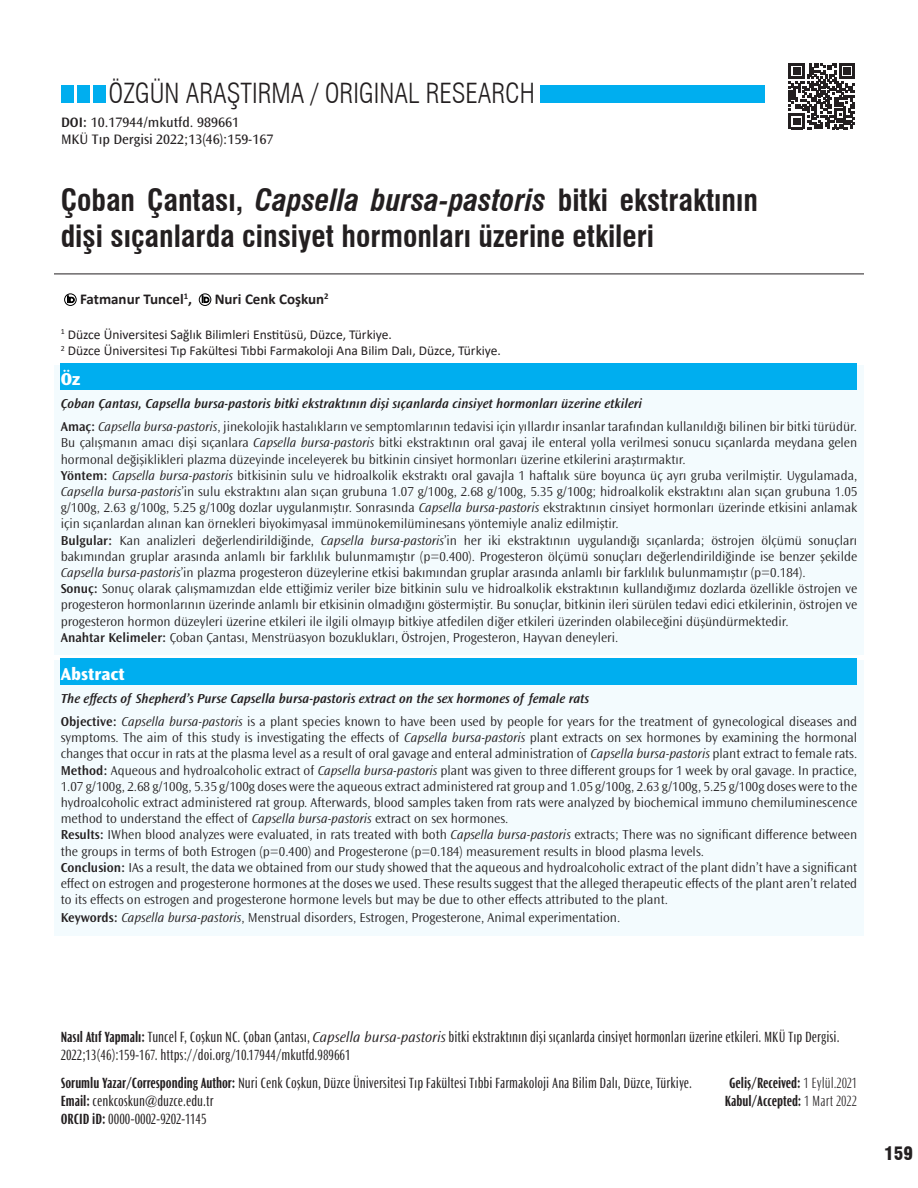
<style>
.page{position:relative;width:918px;height:1188px;background:#fff}
.page>*{position:absolute;margin:0;border:0;box-sizing:border-box;transform-origin:0 0}
.Makale_Ana_Başlık_TR{font:700 condensed 30px/36px "Swiss 721 BT";color:#231f20}
.t1{font:300 condensed 27px "Swiss 721 BT";color:#231f20}
.Abstract-EN{font:800 18px "Ocean Sans MT Pro";color:#fff}
.Sayfa_No{font:900 condensed 18px "Swiss 721 BT";color:#231f20}
.Öz-TR{font:800 18px "Ocean Sans MT Pro";color:#fff}
.Yazışma_Adresi{font:condensed 15px/18px "Ocean Sans MT Pro";color:#231f20}
.Geliş_Kabul_Tarihi{font:700 condensed 15px "Ocean Sans MT Pro";color:#231f20}
.Yazar_İsimleri-TR{font:700 15px "Calibri";color:#231f20}
.DOI_url{font:14.25px "Ocean Sans Std";color:#231f20}
.DOI{font:14.25px "Ocean Sans Std";color:#231f20}
.Özet_Metin_TR{font:300 13.5px/16.2px "Ocean Sans MT Pro";color:#231f20;text-align:justify}
.Özet_Metin-EN{font:300 13.5px/16.2px "Ocean Sans MT Pro";color:#231f20;text-align:justify}
.Yazarın_Kurumu-TR{font:13.5px "Calibri";color:#231f20}
.Özetin_Başlığı-TR{font:italic 600 13.5px "Ocean Sans MT Pro";color:#231f20}
.Özetin_Başlığı-EN{font:italic 600 13.5px "Ocean Sans MT Pro";color:#231f20}
.s1{font-weight:600}
.s2{font-style:italic}
.s3{font-weight:700}
.s4{font-weight:300;font-style:italic;font-stretch:normal}
.s5{font-weight:300}
</style>
<div class="page">
<div style="left:93px;top:85px;width:12px;height:18px;background:#00aeef"></div>
<div style="left:540px;top:86px;width:225px;height:17px;background:#00aeef"></div>
<div style="left:77px;top:85px;width:12px;height:18px;background:#00aeef"></div>
<div style="left:61px;top:85px;width:13px;height:18px;background:#00aeef"></div>
<svg style="left:789px;top:63px;width:66px;height:66px"></svg>
<hr style="left:54px;top:274px;width:810px;height:1px;background:#231f20">
<div style="left:64px;top:293px;width:13px;height:13px;border:1px solid #000;border-radius:50%"></div>
<svg style="left:67px;top:296px;width:7px;height:7px"></svg>
<div style="left:199px;top:293px;width:12px;height:13px;border:1px solid #000;border-radius:50%"></div>
<svg style="left:202px;top:296px;width:7px;height:7px"></svg>
<div style="left:54px;top:365px;width:810px;height:290px;background:#f3fbfe"></div>
<div style="left:61px;top:364px;width:796px;height:26px;background:#00aeef"></div>
<div style="left:54px;top:660px;width:810px;height:276px;background:#f3fbfe"></div>
<div style="left:61px;top:659px;width:796px;height:26px;background:#00aeef"></div>
<h2 class="t1" style="left:109px;top:77px;width:428px">ÖZGÜN ARAŞTIRMA / ORIGINAL RESEARCH</h2>
<p class="DOI" style="left:61px;top:114px;width:179px"><span class="s1">DOI:</span> 10.17944/mkutfd. 989661</p>
<p class="DOI_url" style="left:61px;top:131px;width:214px">MKÜ Tıp Dergisi 2022;13(46):159-167</p>
<p class="Makale_Ana_Başlık_TR" style="left:61px;top:182px;width:699px">Çoban Çantası, <span class="s2">Capsella bursa-pastoris</span> bitki ekstraktının dişi sıçanlarda cinsiyet hormonları üzerine etkileri</p>
<p class="Yazar_İsimleri-TR" style="left:80px;top:288px;width:113px">Fatmanur Tuncel<sup>1</sup>,</p>
<p class="Yazar_İsimleri-TR" style="left:215px;top:288px;width:116px">Nuri Cenk Coşkun<sup>2</sup></p>
<p class="Yazarın_Kurumu-TR" style="left:61px;top:325px;width:333px"><sup>1</sup> Düzce Üniversitesi Sağlık Bilimleri Enstitüsü, Düzce, Türkiye.</p>
<p class="Yazarın_Kurumu-TR" style="left:61px;top:341px;width:442px"><sup>2</sup> Düzce Üniversitesi Tıp Fakültesi Tıbbi Farmakoloji Ana Bilim Dalı, Düzce, Türkiye.</p>
<p class="Öz-TR" style="left:61px;top:368px;width:21px">Öz</p>
<p class="Özetin_Başlığı-TR" style="left:61px;top:396px;width:583px">Çoban Çantası, Capsella bursa-pastoris bitki ekstraktının dişi sıçanlarda cinsiyet hormonları üzerine etkileri</p>
<p class="Özet_Metin_TR" style="left:61px;top:419px;width:798px"><span class="s1">Amaç:</span> <span class="s2">Capsella bursa-pastoris</span>, jinekolojik hastalıkların ve semptomlarının tedavisi için yıllardır insanlar tarafından kullanıldığı bilinen bir bitki türüdür.<br>Bu çalışmanın amacı dişi sıçanlara <span class="s2">Capsella bursa-pastoris</span> bitki ekstraktının oral gavaj ile enteral yolla verilmesi sonucu sıçanlarda meydana gelen hormonal değişiklikleri plazma düzeyinde inceleyerek bu bitkinin cinsiyet hormonları üzerine etkilerini araştırmaktır.</p>
<p class="Özet_Metin_TR" style="left:61px;top:467px;width:798px"><span class="s1">Yöntem:</span> <span class="s2">Capsella bursa-pastoris</span> bitkisinin sulu ve hidroalkolik ekstraktı oral gavajla 1 haftalık süre boyunca üç ayrı gruba verilmiştir. Uygulamada, <span class="s2">Capsella bursa-pastoris</span>’in sulu ekstraktını alan sıçan grubuna 1.07 g/100g, 2.68 g/100g, 5.35 g/100g; hidroalkolik ekstraktını alan sıçan grubuna 1.05 g/100g, 2.63 g/100g, 5.25 g/100g dozlar uygulanmıştır. Sonrasında <span class="s2">Capsella bursa-pastoris</span> ekstraktının cinsiyet hormonları üzerinde etkisini anlamak için sıçanlardan alınan kan örnekleri biyokimyasal immünokemilüminesans yöntemiyle analiz edilmiştir.</p>
<p class="Özet_Metin_TR" style="left:61px;top:532px;width:798px"><span class="s1">Bulgular:</span> Kan analizleri değerlendirildiğinde, <span class="s2">Capsella bursa-pastoris</span>’in her iki ekstraktının uygulandığı sıçanlarda; östrojen ölçümü sonuçları bakımından gruplar arasında anlamlı bir farklılık bulunmamıştır (p=0.400). Progesteron ölçümü sonuçları değerlendirildiğinde ise benzer şekilde <span class="s2">Capsella bursa-pastoris</span>’in plazma progesteron düzeylerine etkisi bakımından gruplar arasında anlamlı bir farklılık bulunmamıştır (p=0.184).</p>
<p class="Özet_Metin_TR" style="left:61px;top:581px;width:798px"><span class="s1">Sonuç:</span> Sonuç olarak çalışmamızdan elde ettiğimiz veriler bize bitkinin sulu ve hidroalkolik ekstraktının kullandığımız dozlarda özellikle östrojen ve progesteron hormonlarının üzerinde anlamlı bir etkisinin olmadığını göstermiştir. Bu sonuçlar, bitkinin ileri sürülen tedavi edici etkilerinin, östrojen ve progesteron hormon düzeyleri üzerine etkileri ile ilgili olmayıp bitkiye atfedilen diğer etkileri üzerinden olabileceğini düşündürmektedir.</p>
<p class="Özet_Metin_TR" style="left:61px;top:629px;width:559px"><span class="s1">Anahtar Kelimeler:</span> Çoban Çantası, Menstrüasyon bozuklukları, Östrojen, Progesteron, Hayvan deneyleri.</p>
<p class="Abstract-EN" style="left:61px;top:663px;width:66px">Abstract</p>
<p class="Özetin_Başlığı-EN" style="left:61px;top:691px;width:530px">The effects of Shepherd’s Purse Capsella bursa-pastoris extract on the sex hormones of female rats</p>
<p class="Özet_Metin-EN" style="left:61px;top:713px;width:798px"><span class="s1">Objective:</span> <span class="s2">Capsella bursa-pastoris</span> is a plant species known to have been used by people for years for the treatment of gynecological diseases and symptoms. The aim of this study is investigating the effects of <span class="s2">Capsella bursa-pastoris</span> plant extracts on sex hormones by examining the hormonal changes that occur in rats at the plasma level as a result of oral gavage and enteral administration of <span class="s2">Capsella bursa-pastoris</span> plant extract to female rats.</p>
<p class="Özet_Metin-EN" style="left:61px;top:762px;width:798px"><span class="s1">Method:</span> Aqueous and hydroalcoholic extract of <span class="s2">Capsella bursa-pastoris</span> plant was given to three different groups for 1 week by oral gavage. In practice, 1.07 g/100g, 2.68 g/100g, 5.35 g/100g doses were the aqueous extract administered rat group and 1.05 g/100g, 2.63 g/100g, 5.25 g/100g doses were to the hydroalcoholic extract administered rat group. Afterwards, blood samples taken from rats were analyzed by biochemical immuno chemiluminescence method to understand the effect of <span class="s2">Capsella bursa-pastoris</span> extract on sex hormones.</p>
<p class="Özet_Metin-EN" style="left:61px;top:827px;width:798px"><span class="s1">Results:</span> IWhen blood analyzes were evaluated, in rats treated with both <span class="s2">Capsella bursa-pastoris</span> extracts; There was no significant difference between the groups in terms of both Estrogen (p=0.400) and Progesterone (p=0.184) measurement results in blood plasma levels.</p>
<p class="Özet_Metin-EN" style="left:61px;top:859px;width:798px"><span class="s1">Conclusion:</span> IAs a result, the data we obtained from our study showed that the aqueous and hydroalcoholic extract of the plant didn’t have a significant effect on estrogen and progesterone hormones at the doses we used. These results suggest that the alleged therapeutic effects of the plant aren’t related to its effects on estrogen and progesterone hormone levels but may be due to other effects attributed to the plant.</p>
<p class="Özet_Metin-EN" style="left:61px;top:910px;width:561px"><span class="s1">Keywords:</span> <span class="s2">Capsella bursa-pastoris</span>, Menstrual disorders, Estrogen, Progesterone, Animal experimentation.</p>
<p class="Yazışma_Adresi" style="left:61px;top:1028px;width:780px"><span class="s3">Nasıl Atıf Yapmalı:</span> Tuncel F, Coşkun NC. Çoban Çantası, <span class="s4">Capsella bursa-pastoris</span> bitki ekstraktının dişi sıçanlarda cinsiyet hormonları üzerine etkileri. MKÜ Tıp Dergisi.<br>2022;13(46):159-167. https://doi.org/10.17944/mkutfd.989661</p>
<p class="Geliş_Kabul_Tarihi" style="left:729px;top:1073px;width:130px">Geliş/Received: <span class="s5">1 Eylül.2021</span></p>
<p class="Geliş_Kabul_Tarihi" style="left:725px;top:1091px;width:134px">Kabul/Accepted: <span class="s5">1 Mart 2022</span></p>
<p class="Yazışma_Adresi" style="left:61px;top:1074px;width:633px"><span class="s3">Sorumlu Yazar/Corresponding Author:</span> Nuri Cenk Coşkun, Düzce Üniversitesi Tıp Fakültesi Tıbbi Farmakoloji Ana Bilim Dalı, Düzce, Türkiye.</p>
<p class="Yazışma_Adresi" style="left:61px;top:1092px;width:154px"><span class="s3">Email:</span> cenkcoskun@duzce.edu.tr</p>
<p class="Yazışma_Adresi" style="left:61px;top:1110px;width:147px"><span class="s3">ORCID iD:</span> 0000-0002-9202-1145</p>
<p class="Sayfa_No" style="left:884px;top:1143px;width:30px">159</p>
</div>
